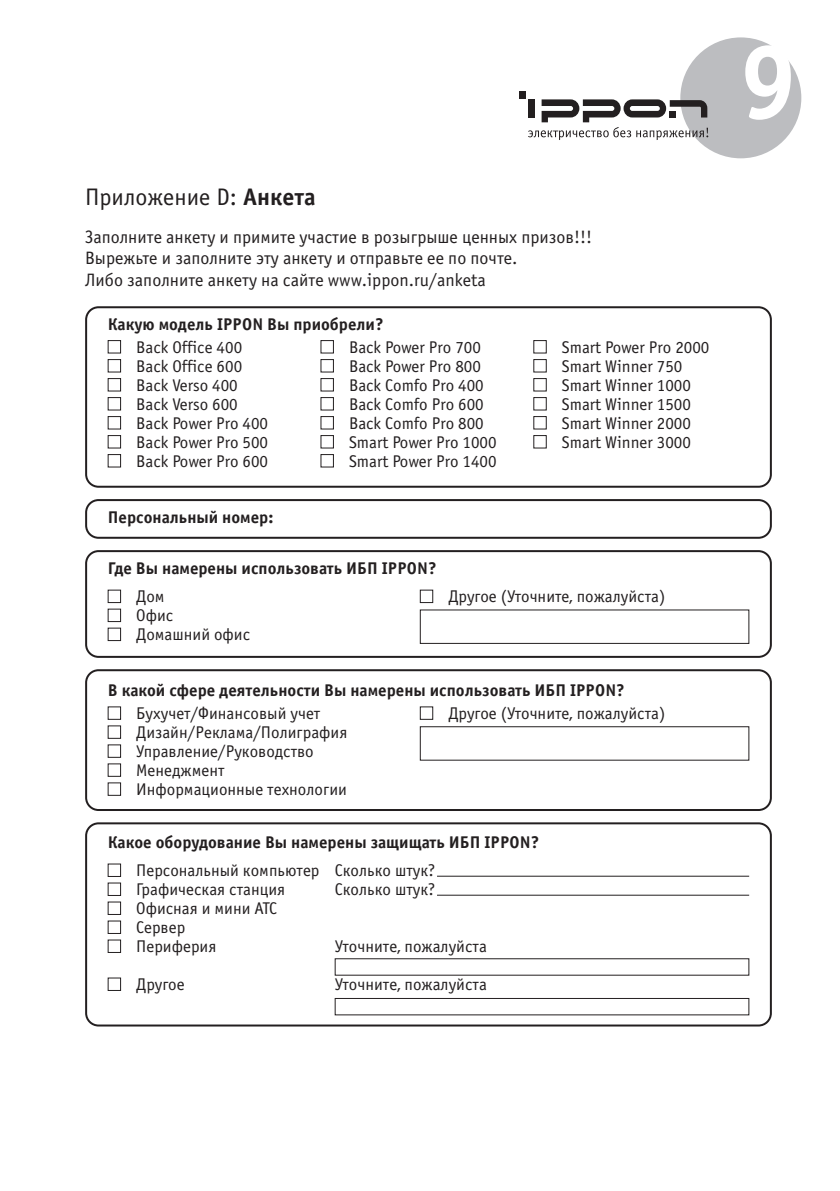
<style>
.page{position:relative;width:840px;height:1191px;background:#fff}
.page>*{position:absolute;margin:0;border:0;box-sizing:border-box;transform-origin:0 0}
.t1{font:700 106px "Officina Sans C";color:#fff}
.t2{font:24px "Officina Sans C";color:#231f20}
.t3{font:18px/21.6px "Officina Sans C";color:#231f20}
.t4{font:17px/19px "Officina Sans C";color:#231f20}
.t5{font:700 17px "Officina Sans C";color:#231f20}
.s1{font-weight:700}
</style>
<div class="page">
<div style="left:680px;top:37px;width:120px;height:121px;background:#bcbdc0;border-radius:50%"></div>
<div style="left:519px;top:92px;width:7px;height:7px;background:#231f20"></div>
<svg style="left:528px;top:99px;width:180px;height:41px"></svg>
<svg style="left:85px;top:822px;width:686px;height:204px"></svg>
<svg style="left:85px;top:306px;width:686px;height:182px"></svg>
<svg style="left:85px;top:499px;width:686px;height:40px"></svg>
<svg style="left:85px;top:550px;width:686px;height:108px"></svg>
<div style="left:108px;top:340px;width:13px;height:13px;border:1px solid #231f20"></div>
<div style="left:108px;top:359px;width:13px;height:13px;border:1px solid #231f20"></div>
<div style="left:108px;top:378px;width:13px;height:13px;border:1px solid #231f20"></div>
<div style="left:108px;top:397px;width:13px;height:13px;border:1px solid #231f20"></div>
<div style="left:108px;top:416px;width:13px;height:13px;border:1px solid #231f20"></div>
<div style="left:108px;top:435px;width:13px;height:13px;border:1px solid #231f20"></div>
<div style="left:108px;top:454px;width:13px;height:13px;border:1px solid #231f20"></div>
<div style="left:108px;top:590px;width:13px;height:13px;border:1px solid #231f20"></div>
<div style="left:420px;top:590px;width:13px;height:13px;border:1px solid #231f20"></div>
<div style="left:108px;top:609px;width:13px;height:13px;border:1px solid #231f20"></div>
<div style="left:108px;top:628px;width:13px;height:13px;border:1px solid #231f20"></div>
<svg style="left:85px;top:669px;width:686px;height:142px"></svg>
<div style="left:108px;top:706px;width:13px;height:13px;border:1px solid #231f20"></div>
<div style="left:420px;top:706px;width:13px;height:13px;border:1px solid #231f20"></div>
<div style="left:108px;top:725px;width:13px;height:13px;border:1px solid #231f20"></div>
<div style="left:108px;top:744px;width:13px;height:13px;border:1px solid #231f20"></div>
<div style="left:108px;top:763px;width:13px;height:13px;border:1px solid #231f20"></div>
<div style="left:108px;top:782px;width:13px;height:13px;border:1px solid #231f20"></div>
<div style="left:334px;top:958px;width:414px;height:17px;border:1px solid #231f20"></div>
<div style="left:334px;top:998px;width:414px;height:17px;border:1px solid #231f20"></div>
<hr style="left:437px;top:876px;width:311px;height:1px;background:#231f20">
<hr style="left:437px;top:895px;width:311px;height:1px;background:#231f20">
<h2 class="t2" style="left:85px;top:182px;width:232px">Приложение D: <span class="s1">Анкета</span></h2>
<p class="t3" style="left:85px;top:226px;width:508px">Заполните анкету и примите участие в розыгрыше ценных призов!!!<br>Вырежьте и заполните эту анкету и отправьте ее по почте.<br>Либо заполните анкету на сайте www.ippon.ru/anketa</p>
<p class="t5" style="left:108px;top:314px;width:277px">Какую модель IPPON Вы приобрели?</p>
<p class="t4" style="left:136px;top:337px;width:133px">Back Office 400<br>Back Office 600<br>Back Verso 400<br>Back Verso 600<br>Back Power Pro 400<br>Back Power Pro 500<br>Back Power Pro 600</p>
<p class="t4" style="left:349px;top:337px;width:149px">Back Power Pro 700<br>Back Power Pro 800<br>Back Comfo Pro 400<br>Back Comfo Pro 600<br>Back Comfo Pro 800<br>Smart Power Pro 1000<br>Smart Power Pro 1400</p>
<p class="t4" style="left:561px;top:337px;width:149px">Smart Power Pro 2000<br>Smart Winner 750<br>Smart Winner 1000<br>Smart Winner 1500<br>Smart Winner 2000<br>Smart Winner 3000</p>
<p class="t5" style="left:108px;top:507px;width:167px">Персональный номер:</p>
<p class="t5" style="left:108px;top:558px;width:330px">Где Вы намерены использовать ИБП IPPON?</p>
<p class="t4" style="left:136px;top:587px;width:115px">Дом<br>Офис<br>Домашний офис</p>
<p class="t4" style="left:448px;top:587px;width:218px">Другое (Уточните, пожалуйста)</p>
<p class="t5" style="left:108px;top:680px;width:518px">В какой сфере деятельности Вы намерены использовать ИБП IPPON?</p>
<p class="t4" style="left:136px;top:703px;width:213px">Бухучет/Финансовый учет<br>Дизайн/Реклама/Полиграфия<br>Управление/Руководство<br>Менеджмент<br>Информационные технологии</p>
<p class="t4" style="left:448px;top:703px;width:218px">Другое (Уточните, пожалуйста)</p>
<p class="t5" style="left:108px;top:832px;width:432px">Какое оборудование Вы намерены защищать ИБП IPPON?</p>
<p class="t4" style="left:136px;top:860px;width:301px">Персональный компьютер Сколько штук?<br>Графическая станция</p>
<p class="t4" style="left:334px;top:879px;width:102px">Сколько штук?</p>
<p class="t4" style="left:136px;top:898px;width:142px">Офисная и мини АТС<br>Сервер<br>Периферия</p>
<p class="t4" style="left:334px;top:936px;width:153px">Уточните, пожалуйста</p>
<p class="t4" style="left:136px;top:974px;width:50px">Другое</p>
<p class="t4" style="left:334px;top:974px;width:153px">Уточните, пожалуйста</p>
<h1 class="t1" style="left:738px;top:19px;width:60px">9</h1>
</div>
